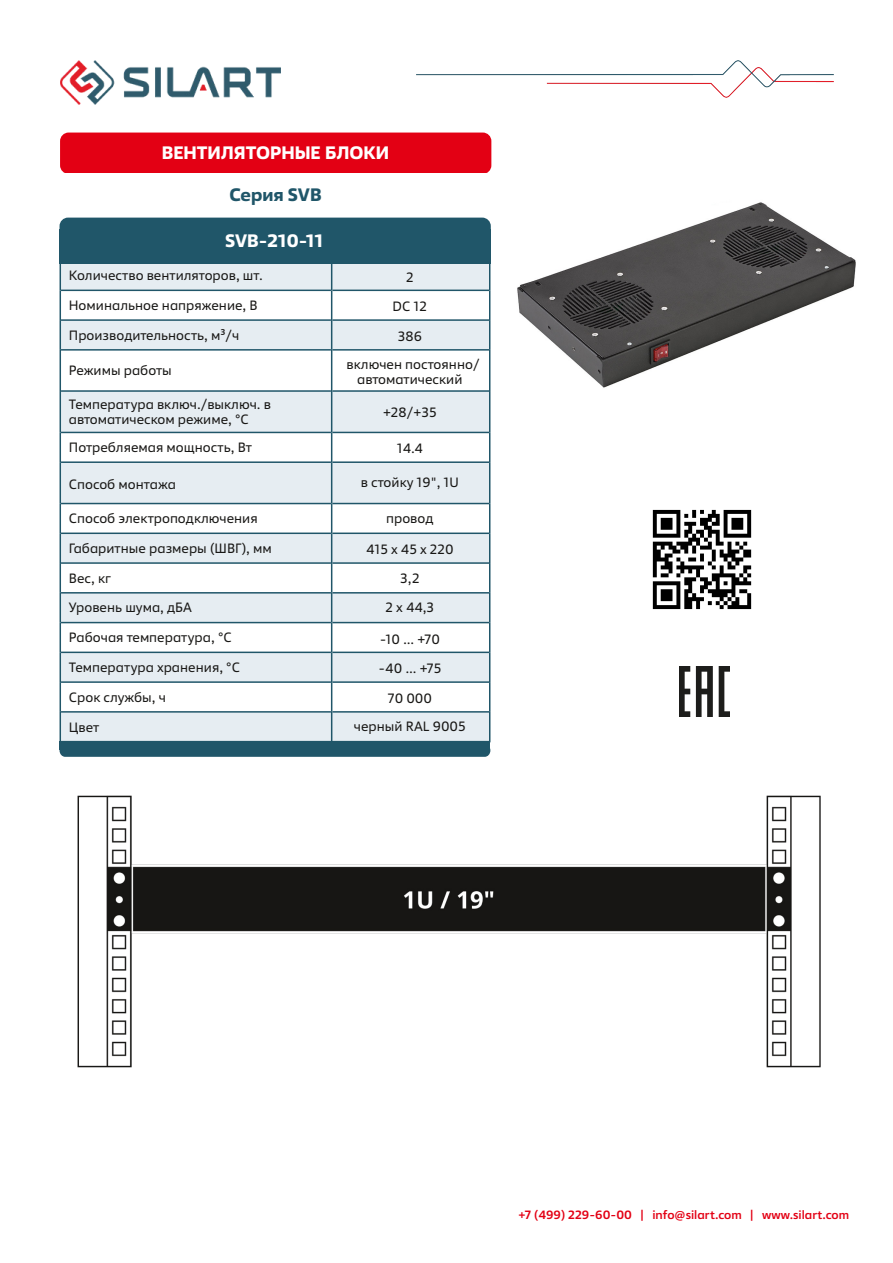
<style>
.page{position:relative;width:893px;height:1263px;background:#fff}
.page>*{position:absolute;margin:0;border:0;box-sizing:border-box;transform-origin:0 0}
.t1{font:700 18px "Vast";color:#fff}
.t2{font:700 18px "Vast";color:#205669}
.t3{font:13.5px/15px "Vast";color:#181715;text-align:center}
.t4{font:500 12px "Vast";color:#e30014}
</style>
<div class="page">
<img style="left:61px;top:61px;width:220px;height:44px">
<img style="left:417px;top:61px;width:416px;height:37px">
<div style="left:60px;top:133px;width:431px;height:41px;background:#e30014;border-radius:9px"></div>
<div style="left:60px;top:173px;width:431px;height:43px;background:#fff"></div>
<div style="left:60px;top:261px;width:272px;height:29px;background:#e6edf2"></div>
<div style="left:332px;top:261px;width:158px;height:29px;background:#e6edf2"></div>
<div style="left:60px;top:320px;width:272px;height:30px;background:#e6edf2"></div>
<div style="left:332px;top:320px;width:158px;height:30px;background:#e6edf2"></div>
<div style="left:60px;top:391px;width:272px;height:41px;background:#e6edf2"></div>
<div style="left:332px;top:391px;width:158px;height:41px;background:#e6edf2"></div>
<div style="left:60px;top:462px;width:272px;height:41px;background:#e6edf2"></div>
<div style="left:332px;top:462px;width:158px;height:41px;background:#e6edf2"></div>
<div style="left:60px;top:533px;width:272px;height:30px;background:#e6edf2"></div>
<div style="left:332px;top:533px;width:158px;height:30px;background:#e6edf2"></div>
<div style="left:60px;top:593px;width:272px;height:30px;background:#e6edf2"></div>
<div style="left:332px;top:593px;width:158px;height:30px;background:#e6edf2"></div>
<div style="left:60px;top:652px;width:272px;height:30px;background:#e6edf2"></div>
<div style="left:332px;top:652px;width:158px;height:30px;background:#e6edf2"></div>
<div style="left:60px;top:712px;width:272px;height:30px;background:#e6edf2"></div>
<div style="left:332px;top:712px;width:158px;height:30px;background:#e6edf2"></div>
<hr style="left:331px;top:260px;width:1px;height:30px;background:#205669">
<hr style="left:60px;top:260px;width:1px;height:30px;background:#205669">
<hr style="left:489px;top:260px;width:1px;height:30px;background:#205669">
<hr style="left:331px;top:290px;width:1px;height:30px;background:#205669">
<hr style="left:60px;top:290px;width:1px;height:30px;background:#205669">
<hr style="left:489px;top:290px;width:1px;height:30px;background:#205669">
<hr style="left:331px;top:320px;width:1px;height:30px;background:#205669">
<hr style="left:60px;top:320px;width:1px;height:30px;background:#205669">
<hr style="left:489px;top:320px;width:1px;height:30px;background:#205669">
<hr style="left:331px;top:350px;width:1px;height:41px;background:#205669">
<hr style="left:60px;top:350px;width:1px;height:41px;background:#205669">
<hr style="left:489px;top:350px;width:1px;height:41px;background:#205669">
<hr style="left:331px;top:391px;width:1px;height:41px;background:#205669">
<hr style="left:60px;top:391px;width:1px;height:41px;background:#205669">
<hr style="left:489px;top:391px;width:1px;height:41px;background:#205669">
<hr style="left:331px;top:432px;width:1px;height:30px;background:#205669">
<hr style="left:60px;top:432px;width:1px;height:30px;background:#205669">
<hr style="left:489px;top:432px;width:1px;height:30px;background:#205669">
<hr style="left:331px;top:462px;width:1px;height:41px;background:#205669">
<hr style="left:60px;top:462px;width:1px;height:41px;background:#205669">
<hr style="left:489px;top:462px;width:1px;height:41px;background:#205669">
<hr style="left:331px;top:503px;width:1px;height:30px;background:#205669">
<hr style="left:60px;top:503px;width:1px;height:30px;background:#205669">
<hr style="left:489px;top:503px;width:1px;height:30px;background:#205669">
<hr style="left:331px;top:533px;width:1px;height:30px;background:#205669">
<hr style="left:60px;top:533px;width:1px;height:30px;background:#205669">
<hr style="left:489px;top:533px;width:1px;height:30px;background:#205669">
<hr style="left:331px;top:563px;width:1px;height:30px;background:#205669">
<hr style="left:60px;top:563px;width:1px;height:30px;background:#205669">
<hr style="left:489px;top:563px;width:1px;height:30px;background:#205669">
<hr style="left:331px;top:593px;width:1px;height:30px;background:#205669">
<hr style="left:60px;top:593px;width:1px;height:30px;background:#205669">
<hr style="left:489px;top:593px;width:1px;height:30px;background:#205669">
<svg style="left:331px;top:623px;width:1px;height:29px"></svg>
<svg style="left:60px;top:623px;width:1px;height:29px"></svg>
<svg style="left:489px;top:623px;width:1px;height:29px"></svg>
<hr style="left:331px;top:652px;width:1px;height:30px;background:#205669">
<hr style="left:60px;top:652px;width:1px;height:30px;background:#205669">
<hr style="left:489px;top:652px;width:1px;height:30px;background:#205669">
<hr style="left:331px;top:682px;width:1px;height:30px;background:#205669">
<hr style="left:60px;top:682px;width:1px;height:30px;background:#205669">
<hr style="left:489px;top:682px;width:1px;height:30px;background:#205669">
<hr style="left:331px;top:712px;width:1px;height:30px;background:#205669">
<hr style="left:60px;top:712px;width:1px;height:30px;background:#205669">
<hr style="left:489px;top:712px;width:1px;height:30px;background:#205669">
<hr style="left:61px;top:290px;width:270px;height:1px;background:#205669">
<hr style="left:332px;top:290px;width:157px;height:1px;background:#205669">
<hr style="left:61px;top:319px;width:270px;height:2px;background:#205669">
<hr style="left:332px;top:319px;width:157px;height:2px;background:#205669">
<hr style="left:61px;top:349px;width:270px;height:2px;background:#205669">
<hr style="left:332px;top:349px;width:157px;height:2px;background:#205669">
<hr style="left:61px;top:390px;width:270px;height:2px;background:#205669">
<hr style="left:332px;top:390px;width:157px;height:2px;background:#205669">
<hr style="left:61px;top:432px;width:270px;height:1px;background:#205669">
<hr style="left:332px;top:432px;width:157px;height:1px;background:#205669">
<hr style="left:61px;top:461px;width:270px;height:2px;background:#205669">
<hr style="left:332px;top:461px;width:157px;height:2px;background:#205669">
<hr style="left:61px;top:503px;width:270px;height:1px;background:#205669">
<hr style="left:332px;top:503px;width:157px;height:1px;background:#205669">
<hr style="left:61px;top:532px;width:270px;height:2px;background:#205669">
<hr style="left:332px;top:532px;width:157px;height:2px;background:#205669">
<hr style="left:61px;top:562px;width:270px;height:2px;background:#205669">
<hr style="left:332px;top:562px;width:157px;height:2px;background:#205669">
<hr style="left:61px;top:592px;width:270px;height:1px;background:#205669">
<hr style="left:332px;top:592px;width:157px;height:1px;background:#205669">
<hr style="left:61px;top:622px;width:270px;height:1px;background:#205669">
<hr style="left:332px;top:622px;width:157px;height:1px;background:#205669">
<hr style="left:61px;top:652px;width:270px;height:1px;background:#205669">
<hr style="left:332px;top:652px;width:157px;height:1px;background:#205669">
<hr style="left:61px;top:681px;width:270px;height:2px;background:#205669">
<hr style="left:332px;top:681px;width:157px;height:2px;background:#205669">
<hr style="left:61px;top:711px;width:270px;height:2px;background:#205669">
<hr style="left:332px;top:711px;width:157px;height:2px;background:#205669">
<div style="left:60px;top:229px;width:431px;height:34px;background:#205669"></div>
<div style="left:60px;top:218px;width:431px;height:42px;background:#205669;border-radius:9px"></div>
<div style="left:60px;top:741px;width:430px;height:8px;background:#205669"></div>
<div style="left:60px;top:744px;width:430px;height:13px;background:#205669;border-radius:6px"></div>
<img style="left:517px;top:202px;width:339px;height:186px">
<img style="left:679px;top:667px;width:50px;height:49px">
<img style="left:652px;top:509px;width:100px;height:101px">
<img style="left:77px;top:795px;width:744px;height:273px">
<h1 class="t1" style="left:162px;top:142px;width:229px">ВЕНТИЛЯТОРНЫЕ БЛОКИ</h1>
<h1 class="t2" style="left:229px;top:183px;width:94px">Серия SVB</h1>
<h1 class="t1" style="left:225px;top:230px;width:100px">SVB-210-11</h1>
<p class="t3" style="left:69px;top:268px;width:195px">Количество вентиляторов, шт.</p>
<p class="t3" style="left:406px;top:269px;width:9px">2</p>
<p class="t3" style="left:69px;top:298px;width:190px">Номинальное напряжение, В</p>
<p class="t3" style="left:393px;top:299px;width:36px">DC 12</p>
<p class="t3" style="left:69px;top:327px;width:172px">Производительность, м³/ч</p>
<p class="t3" style="left:398px;top:329px;width:26px">386</p>
<p class="t3" style="left:69px;top:363px;width:104px">Режимы работы</p>
<p class="t3" style="left:347px;top:357px;width:135px">включен постоянно/ автоматический</p>
<p class="t3" style="left:69px;top:397px;width:204px;text-align:left">Температура включ./выключ. в автоматическом режиме, °С</p>
<p class="t3" style="left:383px;top:405px;width:55px">+28/+35</p>
<p class="t3" style="left:69px;top:440px;width:184px">Потребляемая мощность, Вт</p>
<p class="t3" style="left:397px;top:441px;width:27px">14.4</p>
<p class="t3" style="left:69px;top:477px;width:109px">Способ монтажа</p>
<p class="t3" style="left:361px;top:475px;width:100px">в стойку 19", 1U</p>
<p class="t3" style="left:69px;top:511px;width:190px">Способ электроподключения</p>
<p class="t3" style="left:386px;top:511px;width:49px">провод</p>
<p class="t3" style="left:69px;top:540px;width:204px">Габаритные размеры (ШВГ), мм</p>
<p class="t3" style="left:366px;top:542px;width:89px">415 х 45 х 220</p>
<p class="t3" style="left:69px;top:570px;width:43px">Вес, кг</p>
<p class="t3" style="left:400px;top:570px;width:21px">3,2</p>
<p class="t3" style="left:69px;top:600px;width:125px">Уровень шума, дБА</p>
<p class="t3" style="left:385px;top:600px;width:50px">2 х 44,3</p>
<p class="t3" style="left:69px;top:630px;width:164px">Рабочая температура, °С</p>
<p class="t3" style="left:380px;top:631px;width:62px">-10 … +70</p>
<p class="t3" style="left:69px;top:659px;width:173px">Температура хранения, °С</p>
<p class="t3" style="left:378px;top:661px;width:64px">-40 … +75</p>
<p class="t3" style="left:69px;top:689px;width:99px">Срок службы, ч</p>
<p class="t3" style="left:388px;top:691px;width:46px">70 000</p>
<p class="t3" style="left:69px;top:720px;width:32px">Цвет</p>
<p class="t3" style="left:354px;top:719px;width:113px">черный RAL 9005</p>
<p class="t4" style="left:518px;top:1208px;width:332px">+7 (499) 229-60-00 | info@silart.com | www.silart.com</p>
</div>
